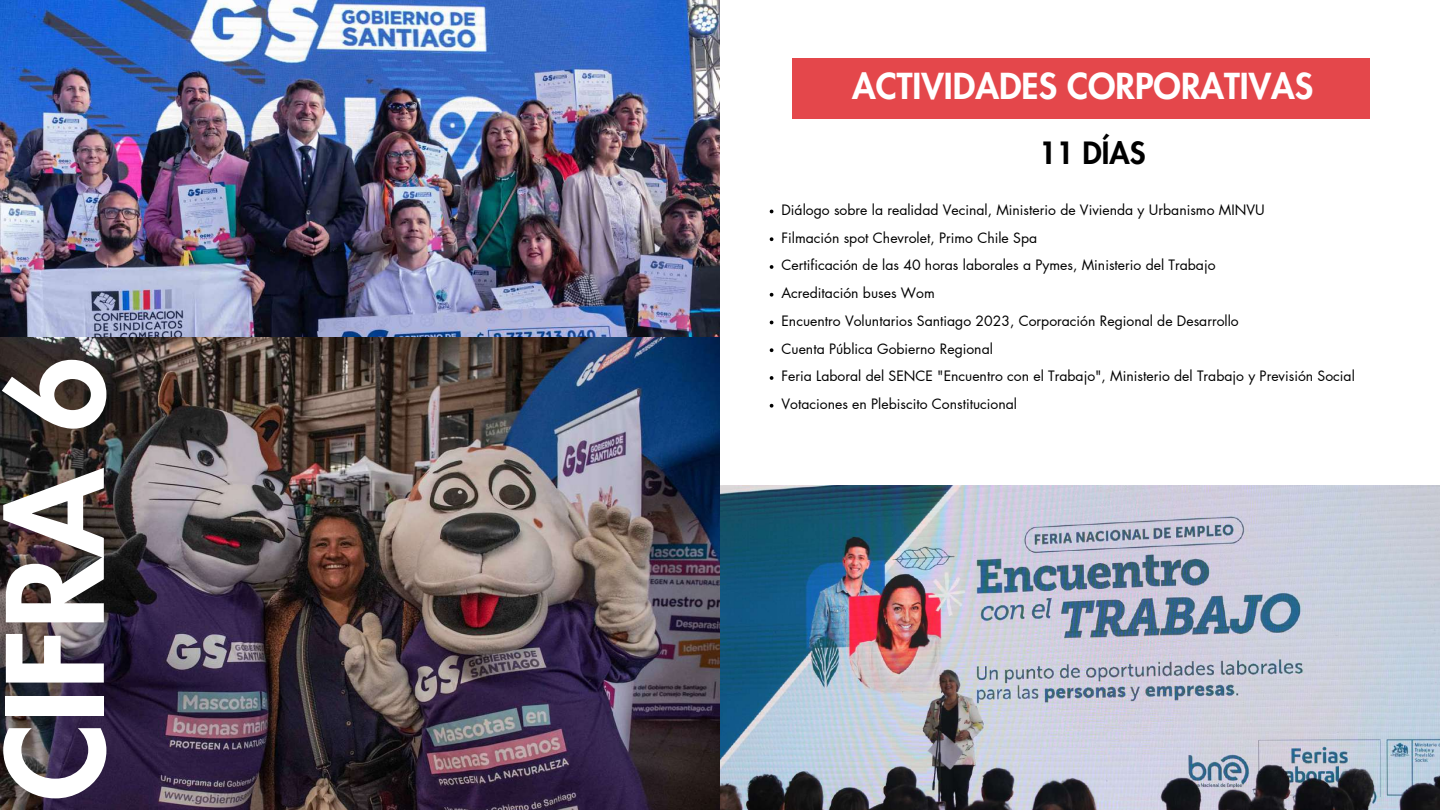
<style>
.page{position:relative;width:1440px;height:810px;background:#fff}
.page>*{position:absolute;margin:0;border:0;box-sizing:border-box;transform-origin:0 0}
.t1{font:800 130px "Futura LT Pro";color:#fff}
.t2{font:800 35px "Futura LT Pro";color:#fff}
.t3{font:800 30px "Futura LT Pro";color:#000}
.t4{font:14px/27.8px "Futura LT Pro";color:#000}
</style>
<div class="page">
<img style="left:0;top:0;width:720px;height:810px">
<div style="left:792px;top:59px;width:578px;height:60px;background:#e4474b"></div>
<svg style="left:770px;top:237px;width:3px;height:4px"></svg>
<svg style="left:770px;top:265px;width:3px;height:4px"></svg>
<svg style="left:770px;top:293px;width:3px;height:4px"></svg>
<svg style="left:770px;top:348px;width:3px;height:4px"></svg>
<svg style="left:770px;top:376px;width:3px;height:4px"></svg>
<svg style="left:770px;top:404px;width:3px;height:4px"></svg>
<img style="left:720px;top:486px;width:720px;height:324px">
<h1 class="t1" style="left:-3px;top:801px;width:446px;rotate:-90deg">CIFRA 6</h1>
<h2 class="t2" style="left:852px;top:70px;width:463px">ACTIVIDADES CORPORATIVAS</h2>
<h3 class="t3" style="left:1039px;top:139px;width:108px">11 DÍAS</h3>
<p class="t4" style="left:782px;top:196px;width:575px">Diálogo sobre la realidad Vecinal, Ministerio de Vivienda y Urbanismo MINVU<br>Filmación spot Chevrolet, Primo Chile Spa<br>Certificación de las 40 horas laborales a Pymes, Ministerio del Trabajo<br>Acreditación buses Wom<br>Encuentro Voluntarios Santiago 2023, Corporación Regional de Desarrollo<br>Cuenta Pública Gobierno Regional<br>Feria Laboral del SENCE "Encuentro con el Trabajo", Ministerio del Trabajo y Previsión Social Votaciones en Plebiscito Constitucional</p>
</div>
